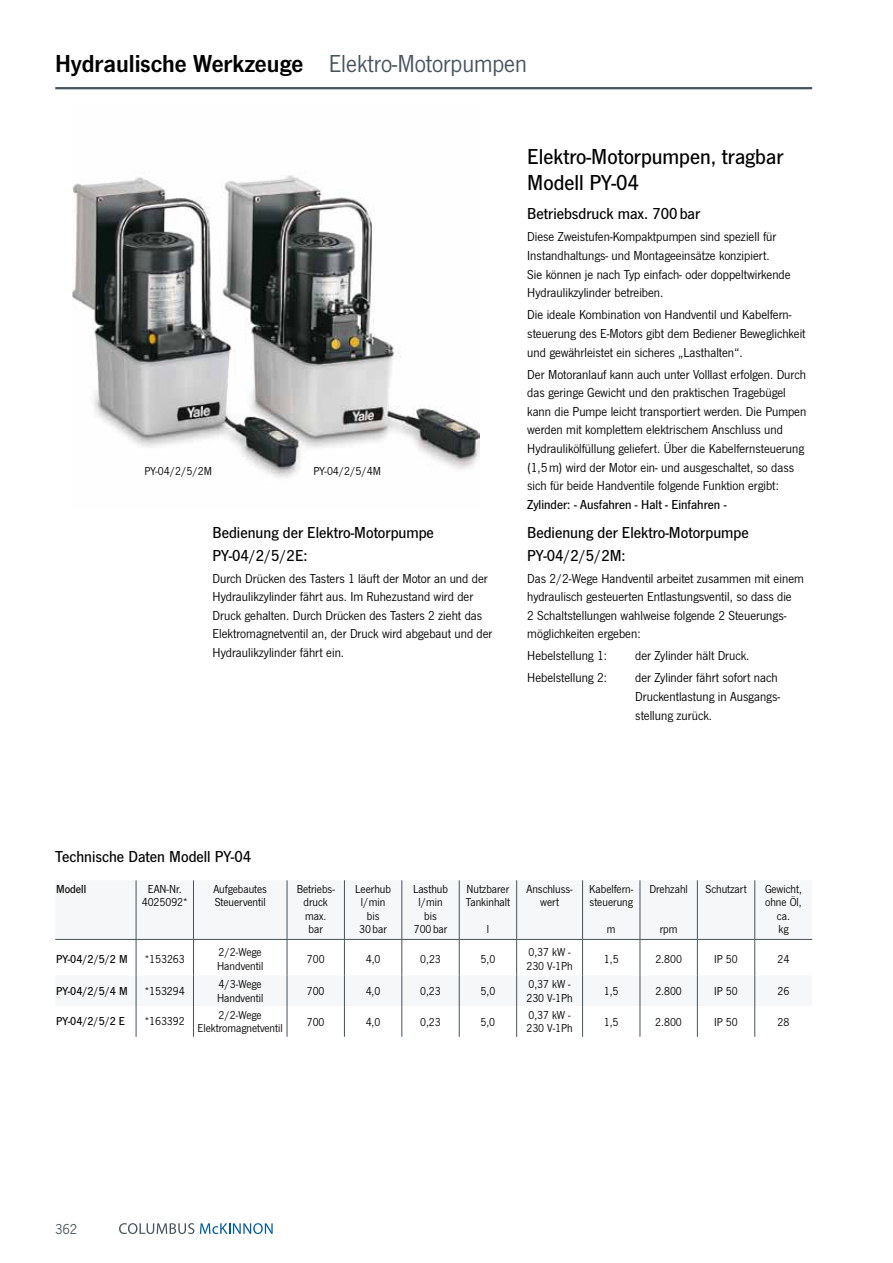
<style>
.page{position:relative;width:893px;height:1263px;background:#fff}
.page>*{position:absolute;margin:0;border:0;box-sizing:border-box;transform-origin:0 0}
.t1{font:25.5px "News Got Dem";color:#000}
.t2{font:500 22.5px/26.1px "News Got";color:#000}
.t3{font:500 16.5px/22.4px "News Got";color:#000}
.t4{font:15px "News Got";color:#46535b}
.t5{font:13.5px/18.6px "News Got";color:#000}
.t6{font:500 13.5px "News Got";color:#000}
.t7{font:12px/13.5px "News Got";color:#000}
.t8{font:500 12px "News Got";color:#000}
.s1{font-family:"News Got";color:#46535b}
</style>
<div class="page">
<img style="left:72px;top:175px;width:407px;height:303px">
<hr style="left:55px;top:87px;width:757px;height:2px;background:#46535b">
<svg style="left:119px;top:1223px;width:75px;height:11px"></svg>
<svg style="left:200px;top:1223px;width:73px;height:11px"></svg>
<div style="left:55px;top:880px;width:757px;height:59px;background:#f6f7f8"></div>
<div style="left:135px;top:975px;width:621px;height:31px;background:#f6f7f8"></div>
<hr style="left:193px;top:880px;width:1px;height:59px;background:#46535b">
<hr style="left:287px;top:880px;width:1px;height:59px;background:#46535b">
<hr style="left:344px;top:880px;width:1px;height:59px;background:#46535b">
<hr style="left:401px;top:880px;width:1px;height:59px;background:#46535b">
<hr style="left:459px;top:880px;width:1px;height:59px;background:#46535b">
<hr style="left:516px;top:880px;width:1px;height:59px;background:#46535b">
<hr style="left:582px;top:880px;width:1px;height:59px;background:#46535b">
<hr style="left:640px;top:880px;width:1px;height:59px;background:#46535b">
<hr style="left:697px;top:880px;width:1px;height:59px;background:#46535b">
<hr style="left:193px;top:940px;width:1px;height:35px;background:#46535b">
<hr style="left:287px;top:940px;width:1px;height:35px;background:#46535b">
<hr style="left:344px;top:940px;width:1px;height:35px;background:#46535b">
<hr style="left:401px;top:940px;width:1px;height:35px;background:#46535b">
<hr style="left:459px;top:940px;width:1px;height:35px;background:#46535b">
<hr style="left:516px;top:940px;width:1px;height:35px;background:#46535b">
<hr style="left:582px;top:940px;width:1px;height:35px;background:#46535b">
<hr style="left:640px;top:940px;width:1px;height:35px;background:#46535b">
<hr style="left:697px;top:940px;width:1px;height:35px;background:#46535b">
<hr style="left:193px;top:975px;width:1px;height:31px;background:#46535b">
<hr style="left:287px;top:975px;width:1px;height:31px;background:#46535b">
<hr style="left:344px;top:975px;width:1px;height:31px;background:#46535b">
<hr style="left:401px;top:975px;width:1px;height:31px;background:#46535b">
<hr style="left:459px;top:975px;width:1px;height:31px;background:#46535b">
<hr style="left:516px;top:975px;width:1px;height:31px;background:#46535b">
<hr style="left:582px;top:975px;width:1px;height:31px;background:#46535b">
<hr style="left:640px;top:975px;width:1px;height:31px;background:#46535b">
<hr style="left:697px;top:975px;width:1px;height:31px;background:#46535b">
<hr style="left:193px;top:1006px;width:1px;height:31px;background:#46535b">
<hr style="left:287px;top:1006px;width:1px;height:31px;background:#46535b">
<hr style="left:344px;top:1006px;width:1px;height:31px;background:#46535b">
<hr style="left:401px;top:1006px;width:1px;height:31px;background:#46535b">
<hr style="left:459px;top:1006px;width:1px;height:31px;background:#46535b">
<hr style="left:516px;top:1006px;width:1px;height:31px;background:#46535b">
<hr style="left:582px;top:1006px;width:1px;height:31px;background:#46535b">
<hr style="left:640px;top:1006px;width:1px;height:31px;background:#46535b">
<hr style="left:697px;top:1006px;width:1px;height:31px;background:#46535b">
<hr style="left:136px;top:939px;width:57px;height:1px;background:#46535b">
<hr style="left:193px;top:939px;width:94px;height:1px;background:#46535b">
<hr style="left:287px;top:939px;width:57px;height:1px;background:#46535b">
<hr style="left:344px;top:939px;width:58px;height:1px;background:#46535b">
<hr style="left:402px;top:939px;width:57px;height:1px;background:#46535b">
<hr style="left:459px;top:939px;width:58px;height:1px;background:#46535b">
<hr style="left:517px;top:939px;width:66px;height:1px;background:#46535b">
<hr style="left:583px;top:939px;width:57px;height:1px;background:#46535b">
<hr style="left:640px;top:939px;width:57px;height:1px;background:#46535b">
<hr style="left:697px;top:939px;width:58px;height:1px;background:#46535b">
<hr style="left:136px;top:880px;width:1px;height:59px;background:#46535b">
<hr style="left:55px;top:939px;width:81px;height:1px;background:#46535b">
<hr style="left:754px;top:880px;width:1px;height:59px;background:#46535b">
<hr style="left:755px;top:939px;width:57px;height:1px;background:#46535b">
<hr style="left:136px;top:940px;width:1px;height:35px;background:#46535b">
<hr style="left:754px;top:940px;width:1px;height:35px;background:#46535b">
<hr style="left:136px;top:975px;width:1px;height:31px;background:#46535b">
<hr style="left:136px;top:1006px;width:1px;height:31px;background:#46535b">
<hr style="left:754px;top:975px;width:1px;height:31px;background:#46535b">
<hr style="left:754px;top:1006px;width:1px;height:31px;background:#46535b">
<h1 class="t1" style="left:55px;top:49px;width:473px">Hydraulische Werkzeuge <span class="s1">Elektro-Motorpumpen</span></h1>
<p class="t7" style="left:144px;top:464px;width:69px">PY-04/2/5/2M</p>
<p class="t7" style="left:313px;top:464px;width:69px">PY-04/2/5/4M</p>
<p class="t3" style="left:213px;top:522px;width:223px">Bedienung der Elektro-Motorpumpe<br>PY-04/2/5/2E:</p>
<p class="t5" style="left:213px;top:569px;width:281px">Durch Drücken des Tasters 1 läuft der Motor an und der Hydraulikzylinder fährt aus. Im Ruhezustand wird der Druck gehalten. Durch Drücken des Tasters 2 zieht das Elektromagnetventil an, der Druck wird abgebaut und der Hydraulikzylinder fährt ein.</p>
<h2 class="t2" style="left:527px;top:144px;width:258px">Elektro-Motorpumpen, tragbar<br>Modell PY-04</h2>
<p class="t3" style="left:527px;top:203px;width:174px">Betriebsdruck max. 700bar</p>
<p class="t5" style="left:527px;top:228px;width:265px">Diese Zweistufen-Kompaktpumpen sind speziell für Instandhaltungs- und Montageeinsätze konzipiert.<br>Sie können je nach Typ einfach- oder doppeltwirkende Hydraulikzylinder betreiben.</p>
<p class="t5" style="left:527px;top:306px;width:280px">Die ideale Kombination von Handventil und Kabelfern&shy;steuerung des E-Motors gibt dem Bediener Beweglichkeit und gewährleistet ein sicheres „Lasthalten“.</p>
<p class="t5" style="left:527px;top:365px;width:281px">Der Motoranlauf kann auch unter Volllast erfolgen. Durch das geringe Gewicht und den praktischen Tragebügel kann die Pumpe leicht transportiert werden. Die Pumpen werden mit komplettem elektrischem Anschluss und Hydraulikölfüllung geliefert. Über die Kabelfernsteuerung (1,5m) wird der Motor ein- und ausgeschaltet, so dass sich für beide Handventile folgende Funktion ergibt:</p>
<p class="t6" style="left:527px;top:497px;width:201px">Zylinder: - Ausfahren - Halt - Einfahren -</p>
<p class="t3" style="left:527px;top:522px;width:223px">Bedienung der Elektro-Motorpumpe<br>PY-04/2/5/2M:</p>
<p class="t5" style="left:527px;top:569px;width:278px">Das 2/2-Wege Handventil arbeitet zusammen mit einem hydraulisch gesteuerten Entlastungsventil, so dass die<br>2 Schaltstellungen wahlweise folgende 2 Steuerungs&shy;möglichkeiten ergeben:</p>
<p class="t5" style="left:527px;top:647px;width:81px">Hebelstellung 1:</p>
<p class="t5" style="left:635px;top:647px;width:116px">der Zylinder hält Druck.</p>
<p class="t5" style="left:527px;top:669px;width:81px">Hebelstellung 2:</p>
<p class="t5" style="left:635px;top:669px;width:146px">der Zylinder fährt sofort nach<br>Druckentlastung in Ausgangs&shy;stellung zurück.</p>
<p class="t3" style="left:55px;top:845px;width:197px">Technische Daten Modell PY-04</p>
<p class="t8" style="left:56px;top:882px;width:32px">Modell</p>
<p class="t7" style="left:142px;top:882px;width:47px;text-align:center">EAN-Nr.<br>4025092*</p>
<p class="t7" style="left:214px;top:882px;width:55px">Aufgebautes<br>Steuerventil</p>
<p class="t7" style="left:297px;top:882px;width:40px;text-align:center">Betriebs&shy;druck max. bar</p>
<p class="t7" style="left:355px;top:882px;width:37px;text-align:center">Leerhub l/min bis<br>30 bar</p>
<p class="t7" style="left:413px;top:882px;width:36px;text-align:center">Lasthub l/min bis<br>700 bar</p>
<p class="t7" style="left:466px;top:882px;width:46px">Nutzbarer<br>Tankinhalt</p>
<p class="t7" style="left:487px;top:922px;width:4px">l</p>
<p class="t7" style="left:526px;top:882px;width:48px;text-align:center">Anschluss&shy;wert</p>
<p class="t7" style="left:589px;top:882px;width:45px">Kabelfern&shy;steuerung</p>
<p class="t7" style="left:607px;top:922px;width:10px">m</p>
<p class="t7" style="left:649px;top:882px;width:40px">Drehzahl</p>
<p class="t7" style="left:660px;top:922px;width:19px">rpm</p>
<p class="t7" style="left:705px;top:882px;width:43px">Schutzart</p>
<p class="t7" style="left:765px;top:882px;width:38px;text-align:center">Gewicht, ohne Öl, ca.<br>kg</p>
<p class="t8" style="left:56px;top:952px;width:73px">PY-04/2/5/2 M</p>
<p class="t7" style="left:145px;top:952px;width:42px">*153263</p>
<p class="t7" style="left:217px;top:946px;width:48px">2/2-Wege<br>Handventil</p>
<p class="t7" style="left:307px;top:952px;width:19px">700</p>
<p class="t7" style="left:366px;top:952px;width:16px">4,0</p>
<p class="t7" style="left:420px;top:952px;width:22px">0,23</p>
<p class="t7" style="left:481px;top:952px;width:16px">5,0</p>
<p class="t7" style="left:526px;top:946px;width:48px">0,37 kW -<br>230 V-1Ph</p>
<p class="t7" style="left:604px;top:952px;width:16px">1,5</p>
<p class="t7" style="left:655px;top:952px;width:28px">2.800</p>
<p class="t7" style="left:714px;top:952px;width:25px">IP 50</p>
<p class="t7" style="left:777px;top:952px;width:13px">24</p>
<p class="t8" style="left:56px;top:984px;width:73px">PY-04/2/5/4 M</p>
<p class="t7" style="left:145px;top:984px;width:42px">*153294</p>
<p class="t7" style="left:217px;top:977px;width:48px">4/3-Wege<br>Handventil</p>
<p class="t7" style="left:307px;top:984px;width:19px">700</p>
<p class="t7" style="left:366px;top:984px;width:16px">4,0</p>
<p class="t7" style="left:420px;top:984px;width:22px">0,23</p>
<p class="t7" style="left:481px;top:984px;width:16px">5,0</p>
<p class="t7" style="left:526px;top:977px;width:48px">0,37 kW -<br>230 V-1Ph</p>
<p class="t7" style="left:604px;top:984px;width:16px">1,5</p>
<p class="t7" style="left:655px;top:984px;width:28px">2.800</p>
<p class="t7" style="left:714px;top:984px;width:25px">IP 50</p>
<p class="t7" style="left:777px;top:984px;width:13px">26</p>
<p class="t8" style="left:56px;top:1015px;width:71px">PY-04/2/5/2 E</p>
<p class="t7" style="left:145px;top:1015px;width:42px">*163392</p>
<p class="t7" style="left:198px;top:1008px;width:87px;text-align:center">2/2-Wege<br>Elektromagnetventil</p>
<p class="t7" style="left:307px;top:1015px;width:19px">700</p>
<p class="t7" style="left:366px;top:1015px;width:16px">4,0</p>
<p class="t7" style="left:420px;top:1015px;width:22px">0,23</p>
<p class="t7" style="left:480px;top:1015px;width:16px">5,0</p>
<p class="t7" style="left:526px;top:1008px;width:48px">0,37 kW -<br>230 V-1Ph</p>
<p class="t7" style="left:604px;top:1015px;width:16px">1,5</p>
<p class="t7" style="left:655px;top:1015px;width:28px">2.800</p>
<p class="t7" style="left:714px;top:1015px;width:25px">IP 50</p>
<p class="t7" style="left:777px;top:1015px;width:13px">28</p>
<p class="t4" style="left:55px;top:1221px;width:23px">362</p>
</div>
